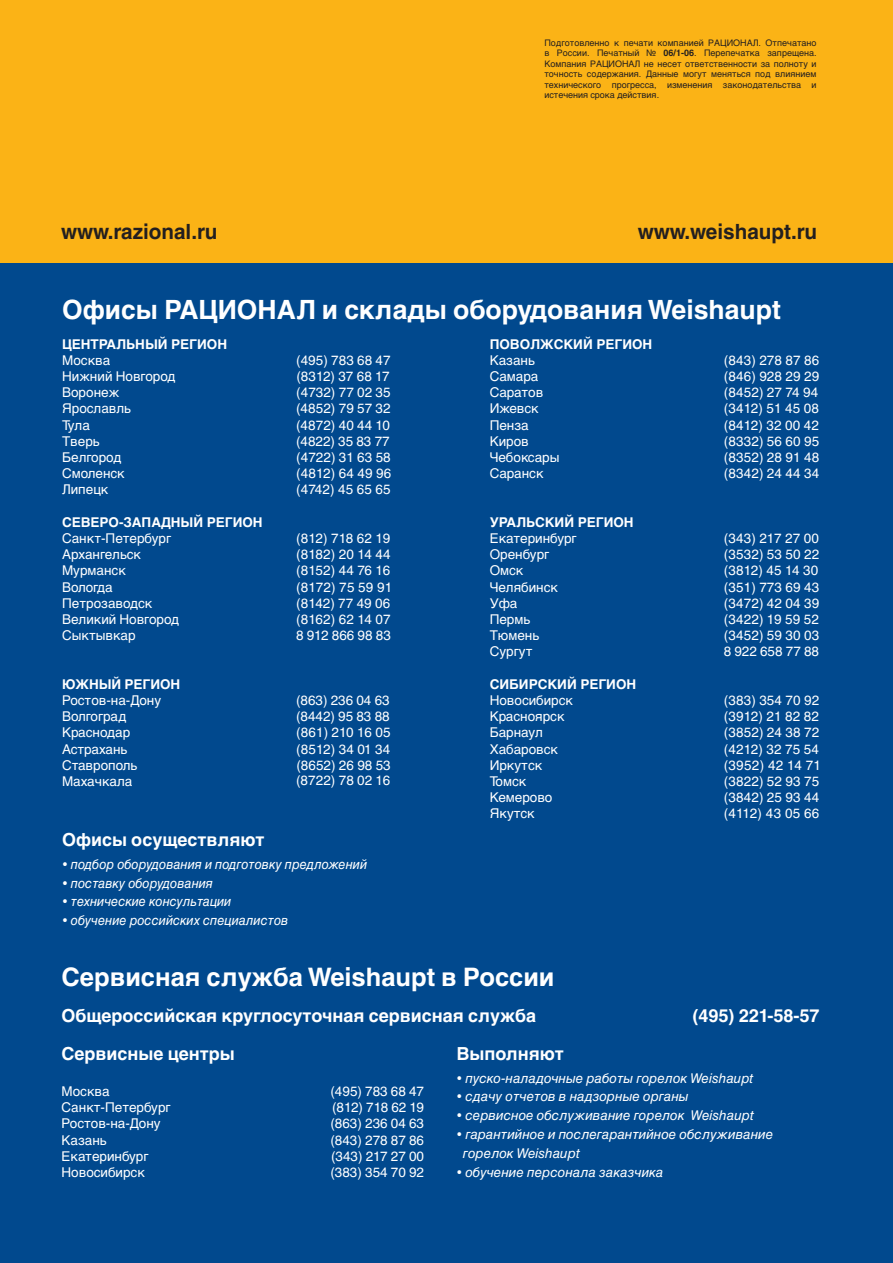
<style>
.page{position:relative;width:893px;height:1263px;background:#fff}
.page>*{position:absolute;margin:0;border:0;box-sizing:border-box;transform-origin:0 0}
.t1{font:700 26.55px "Helvetica Cyr";color:#fff}
.t2{font:700 25.5px "Helvetica Cyr";color:#fff}
.t3{font:700 21px "Helvetica Cyr";color:#231f20}
.t4{font:700 18px "Helvetica Cyr";color:#fff}
.t5{font:13.5px "Helvetica Cyr Upright";color:#fff}
.t6{font:13.5px/18.8px "Helvetica Cyr Inclined";color:#fff}
.t7{font:13.5px/18.8px "Helvetica Cyr Inclined";color:#fff;scale:.95 1}
.t8{font:700 13.5px "Helvetica Cyr";color:#fff}
.t9{font:13.5px "Helvetica Cyr Upright";letter-spacing:.02em;color:#fff}
.t10{font:13.5px "Helvetica Cyr Upright";letter-spacing:-.02em;color:#fff}
.t11{font:9px/10.5px "Helvetica Cyr Upright";color:#231f20;text-align:justify}
.s1{font-family:"Helvetica Cyr";font-weight:700}
</style>
<div class="page">
<div style="left:0;top:0;width:892px;height:1263px;background:#fbb316"></div>
<div style="left:0;top:264px;width:892px;height:999px;background:#01498e"></div>
<p class="t11" style="left:544px;top:39px;width:273px">Подготовленно к печати компанией РАЦИОНАЛ. Отпечатано в России. Печатный № <span class="s1">06/1-06</span>. Перепечатка запрещена.<br>Компания РАЦИОНАЛ не несет ответственности за полноту и точность содержания. Данные могут меняться под влиянием технического прогресса, изменения законодательства и истечения срока действия.</p>
<h3 class="t3" style="left:61px;top:224px;width:158px">www.razional.ru</h3>
<h3 class="t3" style="left:637px;top:224px;width:181px">www.weishaupt.ru</h3>
<h1 class="t1" style="left:62px;top:300px;width:720px">Офисы РАЦИОНАЛ и склады оборудования Weishaupt</h1>
<p class="t8" style="left:62px;top:339px;width:166px">ЦЕНТРАЛЬНЫЙ РЕГИОН</p>
<p class="t5" style="left:62px;top:355px;width:50px">Москва</p>
<p class="t5" style="left:296px;top:355px;width:96px">(495) 783 68 47</p>
<p class="t5" style="left:62px;top:371px;width:115px">Нижний Новгород</p>
<p class="t5" style="left:296px;top:371px;width:95px">(8312) 37 68 17</p>
<p class="t5" style="left:62px;top:388px;width:59px">Воронеж</p>
<p class="t5" style="left:296px;top:388px;width:96px">(4732) 77 02 35</p>
<p class="t5" style="left:62px;top:404px;width:70px">Ярославль</p>
<p class="t5" style="left:296px;top:404px;width:96px">(4852) 79 57 32</p>
<p class="t5" style="left:62px;top:420px;width:29px">Тула</p>
<p class="t5" style="left:296px;top:420px;width:95px">(4872) 40 44 10</p>
<p class="t5" style="left:62px;top:436px;width:39px">Тверь</p>
<p class="t5" style="left:296px;top:436px;width:95px">(4822) 35 83 77</p>
<p class="t5" style="left:62px;top:452px;width:61px">Белгород</p>
<p class="t5" style="left:296px;top:452px;width:96px">(4722) 31 63 58</p>
<p class="t5" style="left:62px;top:469px;width:64px">Смоленск</p>
<p class="t5" style="left:296px;top:469px;width:97px">(4812) 64 49 96</p>
<p class="t5" style="left:62px;top:485px;width:48px">Липецк</p>
<p class="t5" style="left:296px;top:485px;width:96px">(4742) 45 65 65</p>
<p class="t8" style="left:62px;top:517px;width:202px">СЕВЕРО-ЗАПАДНЫЙ РЕГИОН</p>
<p class="t5" style="left:62px;top:533px;width:111px">Санкт-Петербург</p>
<p class="t5" style="left:296px;top:533px;width:96px">(812) 718 62 19</p>
<p class="t5" style="left:62px;top:550px;width:80px">Архангельск</p>
<p class="t5" style="left:296px;top:550px;width:96px">(8182) 20 14 44</p>
<p class="t5" style="left:62px;top:566px;width:65px">Мурманск</p>
<p class="t5" style="left:296px;top:566px;width:96px">(8152) 44 76 16</p>
<p class="t5" style="left:62px;top:582px;width:52px">Вологда</p>
<p class="t5" style="left:296px;top:582px;width:98px">(8172) 75 59 91</p>
<p class="t5" style="left:62px;top:598px;width:92px">Петрозаводск</p>
<p class="t5" style="left:296px;top:598px;width:95px">(8142) 77 49 06</p>
<p class="t5" style="left:62px;top:614px;width:119px">Великий Новгород</p>
<p class="t5" style="left:296px;top:614px;width:96px">(8162) 62 14 07</p>
<p class="t5" style="left:62px;top:631px;width:75px">Сыктывкар</p>
<p class="t5" style="left:296px;top:631px;width:96px">8 912 866 98 83</p>
<p class="t8" style="left:62px;top:679px;width:120px">ЮЖНЫЙ РЕГИОН</p>
<p class="t5" style="left:62px;top:695px;width:101px">Ростов-на-Дону</p>
<p class="t5" style="left:296px;top:695px;width:95px">(863) 236 04 63</p>
<p class="t5" style="left:62px;top:712px;width:66px">Волгоград</p>
<p class="t5" style="left:296px;top:712px;width:95px">(8442) 95 83 88</p>
<p class="t5" style="left:62px;top:728px;width:70px">Краcнодар</p>
<p class="t5" style="left:296px;top:728px;width:96px">(861) 210 16 05</p>
<p class="t5" style="left:62px;top:744px;width:67px">Астрахань</p>
<p class="t5" style="left:296px;top:744px;width:96px">(8512) 34 01 34</p>
<p class="t5" style="left:62px;top:760px;width:77px">Ставрополь</p>
<p class="t5" style="left:296px;top:760px;width:96px">(8652) 26 98 53</p>
<p class="t5" style="left:62px;top:776px;width:72px">Махачкала</p>
<p class="t5" style="left:296px;top:775px;width:96px">(8722) 78 02 16</p>
<h3 class="t4" style="left:62px;top:833px;width:204px">Офисы оcуществляют</h3>
<p class="t7" style="left:71px;top:856px;width:313px">подбор оборудования и подготовку предложений поставку оборудования<br>технические консультации<br>обучение российских специалистов</p>
<p class="t8" style="left:489px;top:339px;width:164px">ПОВОЛЖСКИЙ РЕГИОН</p>
<p class="t5" style="left:489px;top:355px;width:47px">Казань</p>
<p class="t5" style="left:723px;top:355px;width:97px">(843) 278 87 86</p>
<p class="t5" style="left:489px;top:371px;width:50px">Самара</p>
<p class="t5" style="left:723px;top:371px;width:97px">(846) 928 29 29</p>
<p class="t5" style="left:489px;top:388px;width:55px">Саратов</p>
<p class="t5" style="left:723px;top:388px;width:96px">(8452) 27 74 94</p>
<p class="t5" style="left:489px;top:404px;width:50px">Ижевск</p>
<p class="t5" style="left:723px;top:404px;width:97px">(3412) 51 45 08</p>
<p class="t5" style="left:489px;top:420px;width:41px">Пенза</p>
<p class="t5" style="left:723px;top:420px;width:97px">(8412) 32 00 42</p>
<p class="t5" style="left:489px;top:436px;width:41px">Киров</p>
<p class="t5" style="left:723px;top:436px;width:97px">(8332) 56 60 95</p>
<p class="t5" style="left:489px;top:452px;width:71px">Чебоксары</p>
<p class="t5" style="left:723px;top:452px;width:97px">(8352) 28 91 48</p>
<p class="t5" style="left:489px;top:469px;width:55px">Саранск</p>
<p class="t5" style="left:723px;top:469px;width:97px">(8342) 24 44 34</p>
<p class="t8" style="left:489px;top:517px;width:145px">УРАЛЬСКИЙ РЕГИОН</p>
<p class="t5" style="left:489px;top:533px;width:89px">Екатеринбург</p>
<p class="t5" style="left:723px;top:533px;width:97px">(343) 217 27 00</p>
<p class="t5" style="left:489px;top:550px;width:61px">Оренбург</p>
<p class="t5" style="left:723px;top:550px;width:97px">(3532) 53 50 22</p>
<p class="t5" style="left:489px;top:566px;width:35px">Омск</p>
<p class="t5" style="left:723px;top:566px;width:96px">(3812) 45 14 30</p>
<p class="t5" style="left:489px;top:582px;width:70px">Челябинск</p>
<p class="t5" style="left:723px;top:582px;width:97px">(351) 773 69 43</p>
<p class="t5" style="left:489px;top:598px;width:29px">Уфа</p>
<p class="t5" style="left:723px;top:598px;width:97px">(3472) 42 04 39</p>
<p class="t5" style="left:489px;top:614px;width:42px">Пермь</p>
<p class="t5" style="left:723px;top:614px;width:97px">(3422) 19 59 52</p>
<p class="t5" style="left:489px;top:631px;width:51px">Тюмень</p>
<p class="t5" style="left:723px;top:631px;width:97px">(3452) 59 30 03</p>
<p class="t5" style="left:489px;top:647px;width:44px">Сургут</p>
<p class="t5" style="left:723px;top:647px;width:97px">8 922 658 77 88</p>
<p class="t8" style="left:489px;top:679px;width:148px">СИБИРСКИЙ РЕГИОН</p>
<p class="t5" style="left:489px;top:695px;width:85px">Новосибирск</p>
<p class="t5" style="left:723px;top:695px;width:97px">(383) 354 70 92</p>
<p class="t5" style="left:489px;top:712px;width:76px">Красноярск</p>
<p class="t5" style="left:723px;top:712px;width:97px">(3912) 21 82 82</p>
<p class="t5" style="left:489px;top:728px;width:55px">Барнаул</p>
<p class="t5" style="left:723px;top:728px;width:97px">(3852) 24 38 72</p>
<p class="t5" style="left:489px;top:744px;width:70px">Хабаровск</p>
<p class="t5" style="left:723px;top:744px;width:97px">(4212) 32 75 54</p>
<p class="t5" style="left:489px;top:760px;width:54px">Иркутск</p>
<p class="t9" style="left:723px;top:760px;width:99px">(3952) 42 14 71</p>
<p class="t5" style="left:489px;top:776px;width:38px">Томск</p>
<p class="t5" style="left:723px;top:776px;width:97px">(3822) 52 93 75</p>
<p class="t5" style="left:489px;top:793px;width:64px">Кемерово</p>
<p class="t5" style="left:723px;top:793px;width:97px">(3842) 25 93 44</p>
<p class="t5" style="left:489px;top:809px;width:47px">Якутск</p>
<p class="t9" style="left:723px;top:809px;width:97px">(4112) 43 05 66</p>
<h2 class="t2" style="left:62px;top:968px;width:494px">Cервисная служба Weishaupt в России</h2>
<h3 class="t4" style="left:62px;top:1009px;width:476px">Общероссийская круглосуточная сервисная служба</h3>
<h3 class="t4" style="left:692px;top:1009px;width:128px">(495) 221-58-57</h3>
<h3 class="t4" style="left:62px;top:1047px;width:175px">Cервисные центры</h3>
<p class="t5" style="left:62px;top:1086px;width:50px">Москва</p>
<p class="t5" style="left:330px;top:1086px;width:95px">(495) 783 68 47</p>
<p class="t5" style="left:62px;top:1103px;width:111px">Санкт-Петербург</p>
<p class="t10" style="left:332px;top:1103px;width:93px">(812) 718 62 19</p>
<p class="t5" style="left:62px;top:1119px;width:101px">Ростов-на-Дону</p>
<p class="t5" style="left:330px;top:1119px;width:95px">(863) 236 04 63</p>
<p class="t5" style="left:62px;top:1135px;width:47px">Казань</p>
<p class="t5" style="left:330px;top:1135px;width:95px">(843) 278 87 86</p>
<p class="t5" style="left:62px;top:1151px;width:89px">Екатеринбург</p>
<p class="t5" style="left:331px;top:1151px;width:95px">(343) 217 27 00</p>
<p class="t5" style="left:62px;top:1167px;width:85px">Новосибирск</p>
<p class="t5" style="left:330px;top:1167px;width:95px">(383) 354 70 92</p>
<h3 class="t4" style="left:456px;top:1047px;width:109px">Выполняют</h3>
<p class="t6" style="left:463px;top:1070px;width:312px">пуско-наладочные работы горелок Weishaupt сдачу отчетов в надзорные органы<br>cервисное обслуживание горелок Weishaupt гарантийное и послегарантийное обслуживание горелок Weishaupt<br>обучение персонала заказчика</p>
</div>
